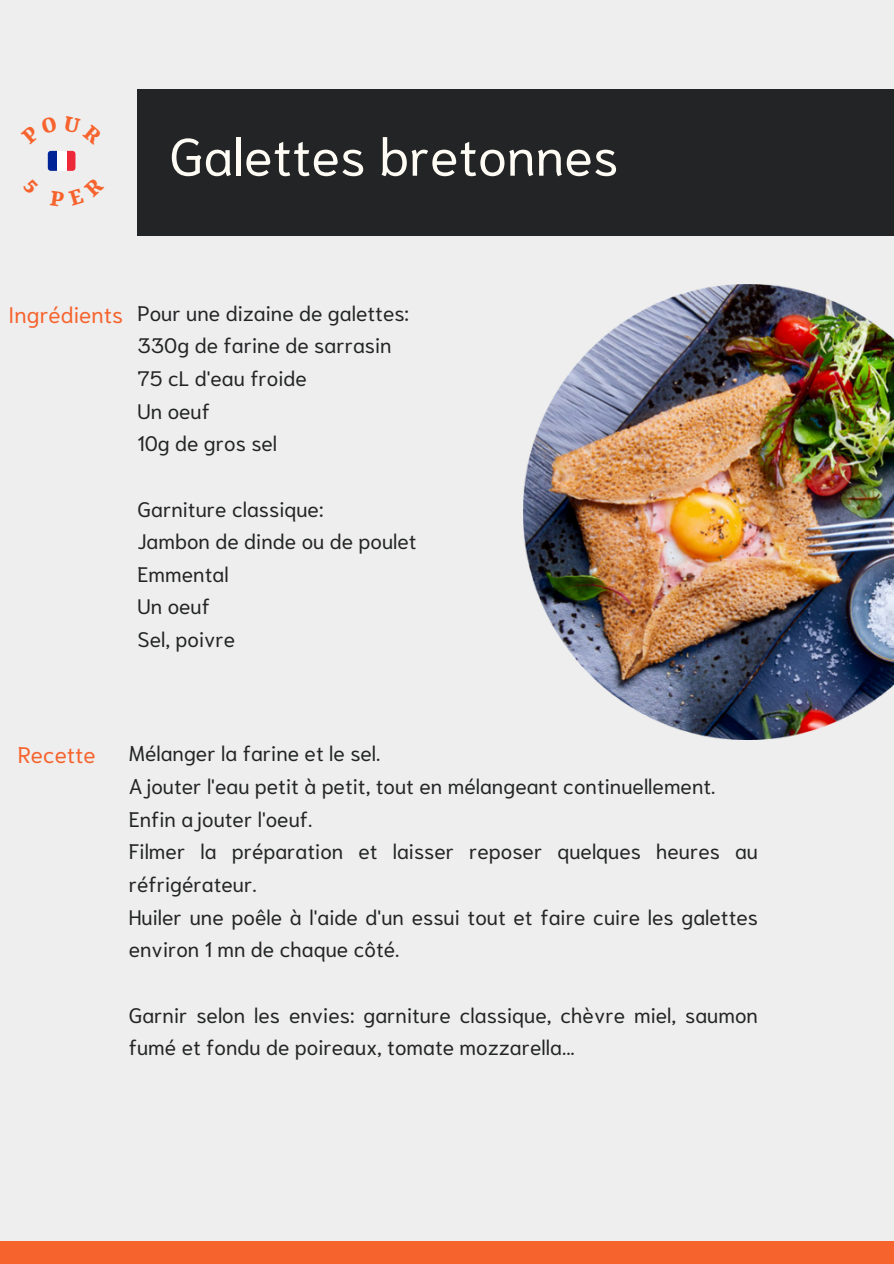
<style>
.page{position:relative;width:894px;height:1264px;background:#fff}
.page>*{position:absolute;margin:0;border:0;box-sizing:border-box;transform-origin:0 0}
.t1{font:52.65px "Niramit";color:#fffcf5}
.t2{font:22.5px "Niramit";color:#f7632d}
.t3{font:21px/32.7px "Niramit";color:#232425}
</style>
<div class="page">
<div style="left:0;top:0;width:893px;height:1263px;background:#eee"></div>
<div style="left:0;top:1241px;width:893px;height:22px;background:#f7632d"></div>
<div style="left:137px;top:89px;width:756px;height:147px;background:#232425"></div>
<img style="left:523px;top:285px;width:370px;height:454px">
<svg style="left:48px;top:151px;width:28px;height:20px"></svg>
<p class="t1" style="left:169px;top:117px;width:450px">Galettes bretonnes</p>
<p class="t2" style="left:8px;top:298px;width:116px">Ingrédients</p>
<p class="t3" style="left:137px;top:295px;width:273px">Pour une dizaine de galettes:</p>
<p class="t3" style="left:137px;top:327px;width:255px">330g de farine de sarrasin</p>
<p class="t3" style="left:137px;top:360px;width:171px">75 cL d'eau froide</p>
<p class="t3" style="left:137px;top:393px;width:74px">Un oeuf</p>
<p class="t3" style="left:137px;top:425px;width:141px">10g de gros sel</p>
<p class="t3" style="left:137px;top:490px;width:187px">Garniture classique:</p>
<p class="t3" style="left:137px;top:523px;width:280px">Jambon de dinde ou de poulet</p>
<p class="t3" style="left:137px;top:556px;width:93px">Emmental</p>
<p class="t3" style="left:137px;top:588px;width:74px">Un oeuf</p>
<p class="t3" style="left:137px;top:621px;width:99px">Sel, poivre</p>
<p class="t2" style="left:18px;top:738px;width:79px">Recette</p>
<p class="t3" style="left:129px;top:735px;width:630px">Mélanger la farine et le sel.<br>Ajouter l'eau petit à petit, tout en mélangeant continuellement.<br>Enfin ajouter l'oeuf.<br>Filmer la préparation et laisser reposer quelques heures au réfrigérateur.<br>Huiler une poêle à l'aide d'un essui tout et faire cuire les galettes environ 1 mn de chaque côté.</p>
<p class="t3" style="left:129px;top:996px;width:630px">Garnir selon les envies: garniture classique, chèvre miel, saumon fumé et fondu de poireaux, tomate mozzarella...</p>
</div>
